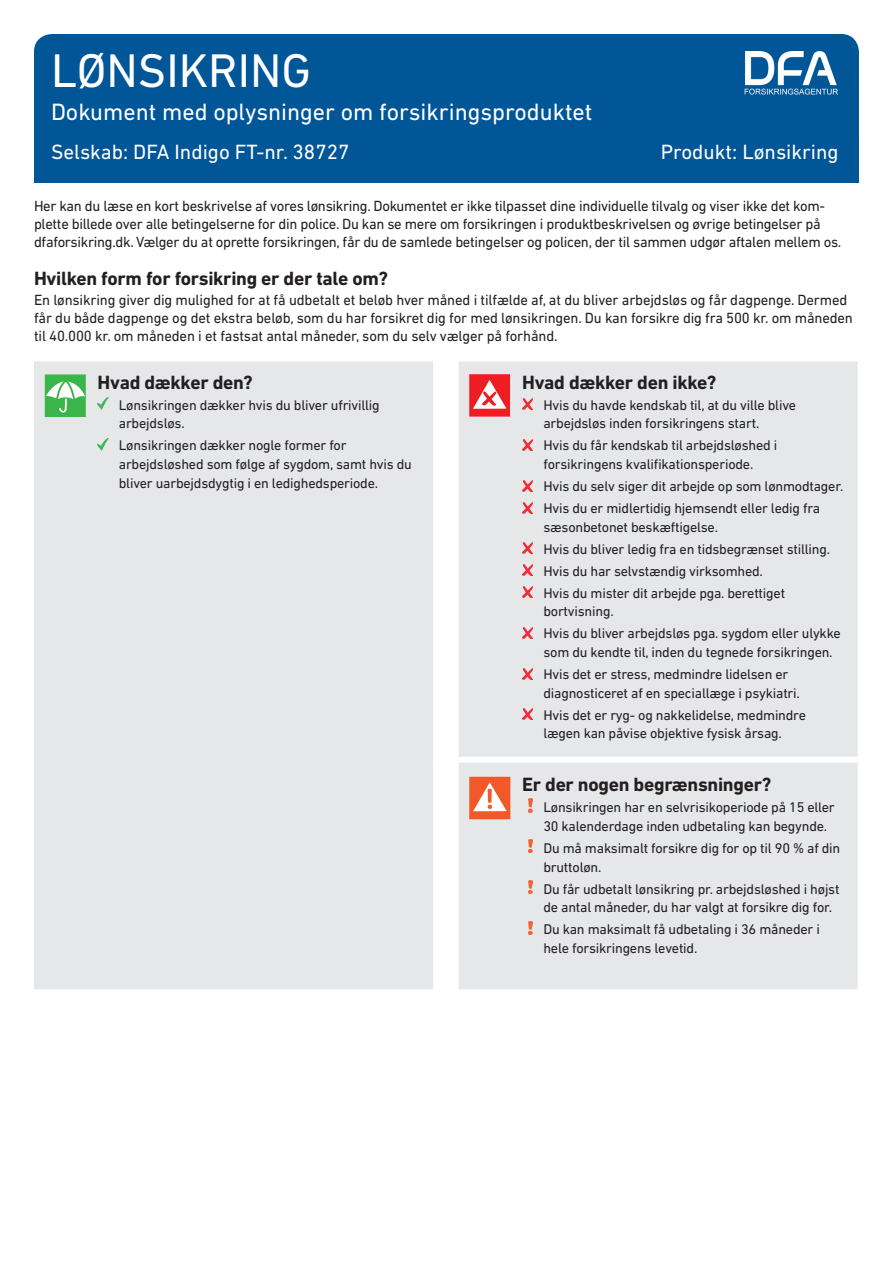
<style>
.page{position:relative;width:893px;height:1263px;background:#fff}
.page>*{position:absolute;margin:0;border:0;box-sizing:border-box;transform-origin:0 0}
.t1{font:48px "DIN Next LT Pro";color:#fff}
.t2{font:24px "DIN Next LT Pro";color:#fff}
.t3{font:21px "DIN Next LT Pro";color:#fff}
.t4{font:700 19.5px "DIN Next LT Pro";letter-spacing:-.015em;color:#231f20}
.t5{font:15px/18px "DIN Next LT Pro";letter-spacing:-.02em;color:#231f20}
.t6{font:14.25px/18.8px "DIN Next LT Pro";letter-spacing:-.015em;color:#231f20}
</style>
<div class="page">
<div style="left:34px;top:34px;width:825px;height:149px;background:#015698;border-radius:18px"></div>
<img style="left:744px;top:51px;width:94px;height:44px">
<div style="left:34px;top:361px;width:824px;height:628px;background:#e6e7e9"></div>
<div style="left:459px;top:757px;width:59px;height:6px;background:#fff"></div>
<div style="left:518px;top:757px;width:340px;height:6px;background:#fff"></div>
<div style="left:433px;top:761px;width:26px;height:6px;background:#fff"></div>
<div style="left:45px;top:374px;width:41px;height:43px;background:#3ab54a"></div>
<svg style="left:46px;top:381px;width:39px;height:31px"></svg>
<svg style="left:98px;top:398px;width:10px;height:12px"></svg>
<svg style="left:98px;top:438px;width:10px;height:12px"></svg>
<div style="left:469px;top:374px;width:41px;height:43px;background:#ee1d23"></div>
<svg style="left:473px;top:380px;width:33px;height:29px"></svg>
<svg style="left:522px;top:399px;width:11px;height:11px"></svg>
<svg style="left:522px;top:440px;width:11px;height:10px"></svg>
<svg style="left:522px;top:480px;width:11px;height:11px"></svg>
<svg style="left:522px;top:502px;width:11px;height:11px"></svg>
<svg style="left:522px;top:543px;width:11px;height:11px"></svg>
<svg style="left:522px;top:565px;width:11px;height:11px"></svg>
<svg style="left:522px;top:587px;width:11px;height:11px"></svg>
<svg style="left:522px;top:627px;width:11px;height:11px"></svg>
<svg style="left:522px;top:668px;width:11px;height:11px"></svg>
<svg style="left:522px;top:709px;width:11px;height:11px"></svg>
<div style="left:469px;top:777px;width:41px;height:42px;background:#f15929"></div>
<svg style="left:473px;top:782px;width:34px;height:29px"></svg>
<svg style="left:529px;top:799px;width:3px;height:13px"></svg>
<svg style="left:529px;top:840px;width:3px;height:13px"></svg>
<img style="left:529px;top:880px;width:3px;height:14px">
<svg style="left:529px;top:921px;width:3px;height:13px"></svg>
<h1 class="t1" style="left:51px;top:43px;width:262px">LØNSIKRING</h1>
<h2 class="t2" style="left:51px;top:98px;width:543px">Dokument med oplysninger om forsikringsproduktet</h2>
<h3 class="t3" style="left:51px;top:140px;width:300px">Selskab: DFA Indigo FT-nr. 38727</h3>
<h3 class="t3" style="left:661px;top:140px;width:179px">Produkt: Lønsikring</h3>
<p class="t5" style="left:34px;top:197px;width:809px">Her kan du læse en kort beskrivelse af vores lønsikring. Dokumentet er ikke tilpasset dine individuelle tilvalg og viser ikke det kom&shy;plette billede over alle betingelserne for din police. Du kan se mere om forsikringen i produktbeskrivelsen og øvrige betingelser på dfaforsikring.dk. Vælger du at oprette forsikringen, får du de samlede betingelser og policen, der til sammen udgør aftalen mellem os.</p>
<h3 class="t4" style="left:34px;top:267px;width:355px">Hvilken form for forsikring er der tale om?</h3>
<p class="t5" style="left:34px;top:291px;width:820px">En lønsikring giver dig mulighed for at få udbetalt et beløb hver måned i tilfælde af, at du bliver arbejdsløs og får dagpenge. Dermed får du både dagpenge og det ekstra beløb, som du har forsikret dig for med lønsikringen. Du kan forsikre dig fra 500 kr. om måneden til 40.000 kr. om måneden i et fastsat antal måneder, som du selv vælger på forhånd.</p>
<h3 class="t4" style="left:98px;top:371px;width:157px">Hvad dækker den?</h3>
<p class="t6" style="left:119px;top:395px;width:262px">Lønsikringen dækker hvis du bliver ufrivillig arbejdsløs.</p>
<p class="t6" style="left:119px;top:436px;width:294px">Lønsikringen dækker nogle former for arbejdsløshed som følge af sygdom, samt hvis du bliver uarbejdsdygtig i en ledighedsperiode.</p>
<h3 class="t4" style="left:522px;top:371px;width:196px">Hvad dækker den ikke?</h3>
<p class="t6" style="left:543px;top:395px;width:254px">Hvis du havde kendskab til, at du ville blive arbejdsløs inden forsikringens start.</p>
<p class="t6" style="left:543px;top:436px;width:235px">Hvis du får kendskab til arbejdsløshed i forsikringens kvalifikationsperiode.</p>
<p class="t6" style="left:543px;top:475px;width:301px;line-height:21.9px">Hvis du selv siger dit arbejde op som lønmodtager.<br>Hvis du er midlertidig hjemsendt eller ledig fra</p>
<p class="t6" style="left:543px;top:516px;width:288px;line-height:21.9px">sæsonbetonet beskæftigelse.<br>Hvis du bliver ledig fra en tidsbegrænset stilling.<br>Hvis du har selvstændig virksomhed.<br>Hvis du mister dit arbejde pga. berettiget</p>
<p class="t6" style="left:543px;top:600px;width:299px;line-height:21.9px">bortvisning.<br>Hvis du bliver arbejdsløs pga. sygdom eller ulykke</p>
<p class="t6" style="left:543px;top:641px;width:291px;line-height:21.9px">som du kendte til, inden du tegnede forsikringen.<br>Hvis det er stress, medmindre lidelsen er</p>
<p class="t6" style="left:543px;top:682px;width:264px;line-height:21.9px">diagnosticeret af en speciallæge i psykiatri.<br>Hvis det er ryg- og nakkelidelse, medmindre</p>
<p class="t6" style="left:543px;top:724px;width:240px">lægen kan påvise objektive fysisk årsag.</p>
<h3 class="t4" style="left:522px;top:773px;width:251px">Er der nogen begrænsninger?</h3>
<p class="t6" style="left:543px;top:798px;width:293px">Lønsikringen har en selvrisikoperiode på 15 eller<br>30 kalenderdage inden udbetaling kan begynde.</p>
<p class="t6" style="left:543px;top:838px;width:298px">Du må maksimalt forsikre dig for op til 90 % af din bruttoløn.</p>
<p class="t6" style="left:543px;top:879px;width:298px">Du får udbetalt lønsikring pr. arbejdsløshed i højst de antal måneder, du har valgt at forsikre dig for.</p>
<p class="t6" style="left:543px;top:920px;width:278px">Du kan maksimalt få udbetaling i 36 måneder i hele forsikringens levetid.</p>
</div>
